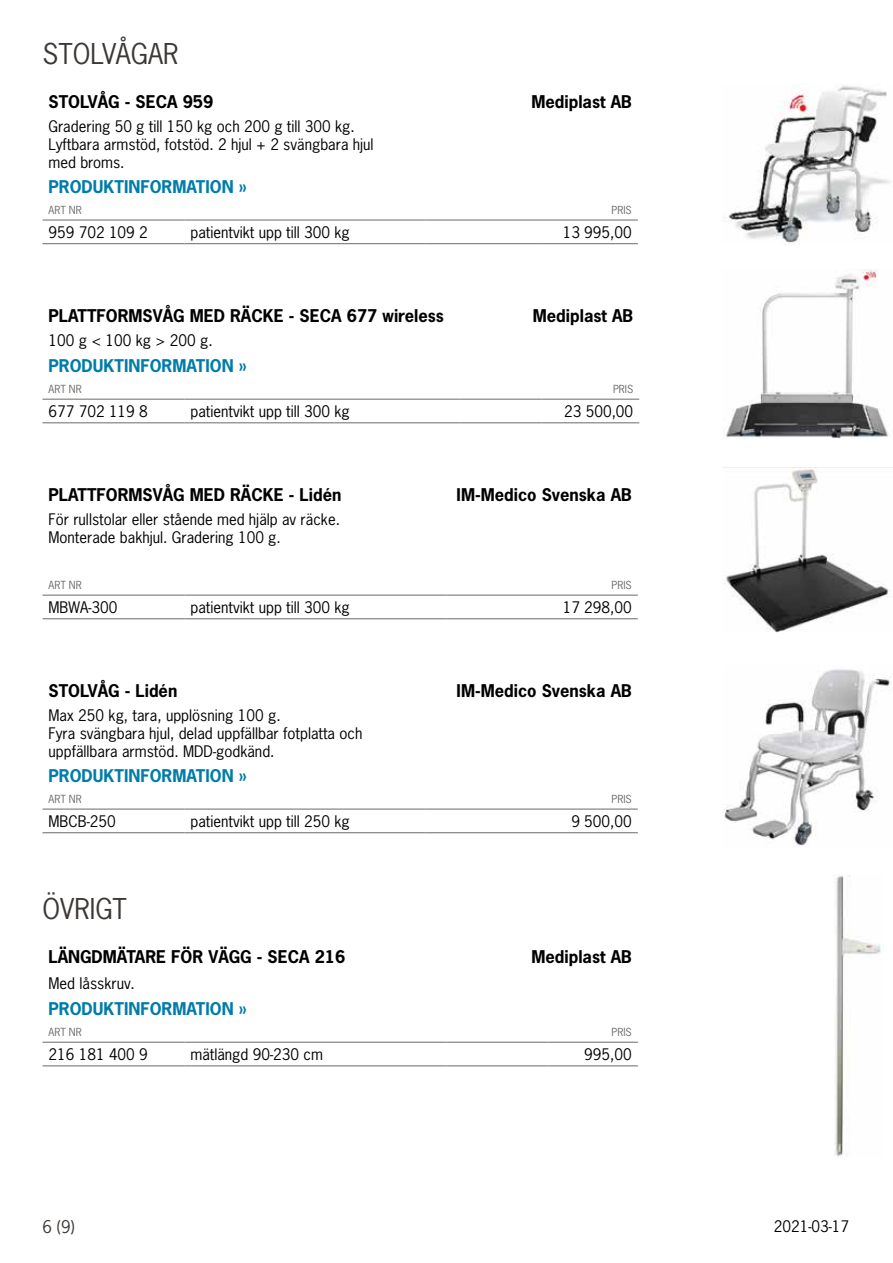
<style>
.page{position:relative;width:893px;height:1263px;background:#fff}
.page>*{position:absolute;margin:0;border:0;box-sizing:border-box;transform-origin:0 0}
.Rubrik_1{font:27px "News Gothic Std";color:#3c3835}
.Egennamn{font:700 16.5px "News Gothic Std";color:#000}
.Leverantör{font:700 16.5px "News Gothic Std";color:#000}
.Hyperlänk{font:700 16.5px "News Gothic Std";color:#007ca9}
.Rubrik_3{font:700 16.5px "News Gothic Std";color:#007ca9}
.t1{font:16.5px "News Gothic Std";color:#3c3835}
.Brödtext{font:15px/18px "News Gothic Std";color:#000}
.Art_nr{font:10.5px "News Gothic Std";color:#6c6a68}
</style>
<div class="page">
<hr style="left:43px;top:220px;width:141px;height:1px;background:#6c6a68">
<hr style="left:184px;top:220px;width:241px;height:1px;background:#6c6a68">
<hr style="left:425px;top:220px;width:115px;height:1px;background:#6c6a68">
<hr style="left:540px;top:220px;width:98px;height:1px;background:#6c6a68">
<hr style="left:43px;top:243px;width:141px;height:1px;background:#6c6a68">
<hr style="left:184px;top:243px;width:241px;height:1px;background:#6c6a68">
<hr style="left:425px;top:243px;width:115px;height:1px;background:#6c6a68">
<hr style="left:540px;top:243px;width:98px;height:1px;background:#6c6a68">
<hr style="left:43px;top:399px;width:141px;height:1px;background:#6c6a68">
<hr style="left:184px;top:399px;width:275px;height:1px;background:#6c6a68">
<hr style="left:459px;top:399px;width:82px;height:1px;background:#6c6a68">
<hr style="left:541px;top:399px;width:98px;height:1px;background:#6c6a68">
<hr style="left:43px;top:423px;width:141px;height:1px;background:#6c6a68">
<hr style="left:184px;top:423px;width:275px;height:1px;background:#6c6a68">
<hr style="left:459px;top:423px;width:82px;height:1px;background:#6c6a68">
<hr style="left:541px;top:423px;width:98px;height:1px;background:#6c6a68">
<hr style="left:43px;top:595px;width:141px;height:1px;background:#6c6a68">
<hr style="left:184px;top:595px;width:262px;height:1px;background:#6c6a68">
<hr style="left:446px;top:595px;width:94px;height:1px;background:#6c6a68">
<hr style="left:540px;top:595px;width:98px;height:1px;background:#6c6a68">
<hr style="left:43px;top:618px;width:141px;height:1px;background:#6c6a68">
<hr style="left:184px;top:618px;width:262px;height:1px;background:#6c6a68">
<hr style="left:446px;top:618px;width:94px;height:1px;background:#6c6a68">
<hr style="left:540px;top:618px;width:98px;height:1px;background:#6c6a68">
<hr style="left:43px;top:809px;width:141px;height:1px;background:#6c6a68">
<hr style="left:184px;top:809px;width:241px;height:1px;background:#6c6a68">
<hr style="left:425px;top:809px;width:115px;height:1px;background:#6c6a68">
<hr style="left:540px;top:809px;width:98px;height:1px;background:#6c6a68">
<hr style="left:43px;top:832px;width:141px;height:1px;background:#6c6a68">
<hr style="left:184px;top:832px;width:241px;height:1px;background:#6c6a68">
<hr style="left:425px;top:832px;width:115px;height:1px;background:#6c6a68">
<hr style="left:540px;top:832px;width:98px;height:1px;background:#6c6a68">
<hr style="left:43px;top:1042px;width:141px;height:1px;background:#6c6a68">
<hr style="left:184px;top:1042px;width:262px;height:1px;background:#6c6a68">
<hr style="left:446px;top:1042px;width:103px;height:1px;background:#6c6a68">
<hr style="left:549px;top:1042px;width:89px;height:1px;background:#6c6a68">
<hr style="left:43px;top:1065px;width:141px;height:1px;background:#6c6a68">
<hr style="left:184px;top:1065px;width:262px;height:1px;background:#6c6a68">
<hr style="left:446px;top:1065px;width:103px;height:1px;background:#6c6a68">
<hr style="left:549px;top:1065px;width:89px;height:1px;background:#6c6a68">
<img style="left:723px;top:85px;width:167px;height:160px">
<img style="left:724px;top:669px;width:168px;height:178px">
<img style="left:726px;top:270px;width:163px;height:168px">
<img style="left:834px;top:875px;width:47px;height:282px">
<img style="left:724px;top:468px;width:168px;height:165px">
<p class="Rubrik_1" style="left:43px;top:36px;width:137px">STOLVÅGAR</p>
<p class="Egennamn" style="left:49px;top:91px;width:166px">STOLVÅG - SECA 959</p>
<p class="Leverantör" style="left:531px;top:91px;width:102px">Mediplast AB</p>
<p class="Brödtext" style="left:49px;top:117px;width:308px">Gradering 50 g till 150 kg och 200 g till 300 kg.</p>
<p class="Brödtext" style="left:49px;top:135px;width:327px">Lyftbara armstöd, fotstöd. 2 hjul + 2 svängbara hjul</p>
<p class="Brödtext" style="left:49px;top:153px;width:78px">med broms.</p>
<p class="Hyperlänk" style="left:49px;top:176px;width:200px">PRODUKTINFORMATION »</p>
<p class="Art_nr" style="left:49px;top:203px;width:35px">ART NR</p>
<p class="Art_nr" style="left:612px;top:203px;width:22px">PRIS</p>
<p class="Brödtext" style="left:49px;top:223px;width:101px">959 702 109 2</p>
<p class="Brödtext" style="left:190px;top:223px;width:161px">patientvikt upp till 300 kg</p>
<p class="Brödtext" style="left:563px;top:223px;width:71px">13 995,00</p>
<p class="Egennamn" style="left:49px;top:305px;width:397px">PLATTFORMSVÅG MED RÄCKE - SECA 677 wireless</p>
<p class="Leverantör" style="left:533px;top:305px;width:102px">Mediplast AB</p>
<p class="Brödtext" style="left:49px;top:331px;width:166px">100 g &lt; 100 kg &gt; 200 g.</p>
<p class="Hyperlänk" style="left:49px;top:355px;width:200px">PRODUKTINFORMATION »</p>
<p class="Art_nr" style="left:49px;top:382px;width:35px">ART NR</p>
<p class="Art_nr" style="left:613px;top:382px;width:22px">PRIS</p>
<p class="Brödtext" style="left:49px;top:402px;width:101px">677 702 119 8</p>
<p class="Brödtext" style="left:190px;top:402px;width:161px">patientvikt upp till 300 kg</p>
<p class="Brödtext" style="left:564px;top:402px;width:71px">23 500,00</p>
<p class="Egennamn" style="left:49px;top:484px;width:294px">PLATTFORMSVÅG MED RÄCKE - Lidén</p>
<p class="Leverantör" style="left:457px;top:484px;width:177px">IM-Medico Svenska AB</p>
<p class="Brödtext" style="left:49px;top:510px;width:293px">För rullstolar eller stående med hjälp av räcke.</p>
<p class="Brödtext" style="left:49px;top:528px;width:234px">Monterade bakhjul. Gradering 100 g.</p>
<p class="Art_nr" style="left:49px;top:578px;width:35px">ART NR</p>
<p class="Art_nr" style="left:612px;top:578px;width:22px">PRIS</p>
<p class="Brödtext" style="left:49px;top:598px;width:70px">MBWA-300</p>
<p class="Brödtext" style="left:190px;top:598px;width:161px">patientvikt upp till 300 kg</p>
<p class="Brödtext" style="left:563px;top:598px;width:71px">17 298,00</p>
<p class="Egennamn" style="left:49px;top:680px;width:130px">STOLVÅG - Lidén</p>
<p class="Leverantör" style="left:457px;top:680px;width:177px">IM-Medico Svenska AB</p>
<p class="Brödtext" style="left:49px;top:706px;width:234px">Max 250 kg, tara, upplösning 100 g.</p>
<p class="Brödtext" style="left:49px;top:724px;width:315px">Fyra svängbara hjul, delad uppfällbar fotplatta och uppfällbara armstöd. MDD-godkänd.</p>
<p class="Rubrik_3" style="left:49px;top:764px;width:200px">PRODUKTINFORMATION »</p>
<p class="Art_nr" style="left:49px;top:792px;width:35px">ART NR</p>
<p class="Art_nr" style="left:612px;top:792px;width:22px">PRIS</p>
<p class="Brödtext" style="left:49px;top:812px;width:69px">MBCB-250</p>
<p class="Brödtext" style="left:190px;top:812px;width:161px">patientvikt upp till 250 kg</p>
<p class="Brödtext" style="left:571px;top:812px;width:62px">9 500,00</p>
<p class="Rubrik_1" style="left:43px;top:891px;width:86px">ÖVRIGT</p>
<p class="Egennamn" style="left:49px;top:946px;width:298px">LÄNGDMÄTARE FÖR VÄGG - SECA 216</p>
<p class="Leverantör" style="left:531px;top:946px;width:102px">Mediplast AB</p>
<p class="Brödtext" style="left:49px;top:974px;width:88px">Med låsskruv.</p>
<p class="Hyperlänk" style="left:49px;top:998px;width:200px">PRODUKTINFORMATION »</p>
<p class="Art_nr" style="left:49px;top:1025px;width:35px">ART NR</p>
<p class="Art_nr" style="left:612px;top:1025px;width:22px">PRIS</p>
<p class="Brödtext" style="left:49px;top:1045px;width:101px">216 181 400 9</p>
<p class="Brödtext" style="left:190px;top:1045px;width:134px">mätlängd 90-230 cm</p>
<p class="Brödtext" style="left:584px;top:1045px;width:49px">995,00</p>
<p class="t1" style="left:43px;top:1216px;width:34px">6 (9)</p>
<p class="Brödtext" style="left:774px;top:1217px;width:77px">2021-03-17</p>
</div>
